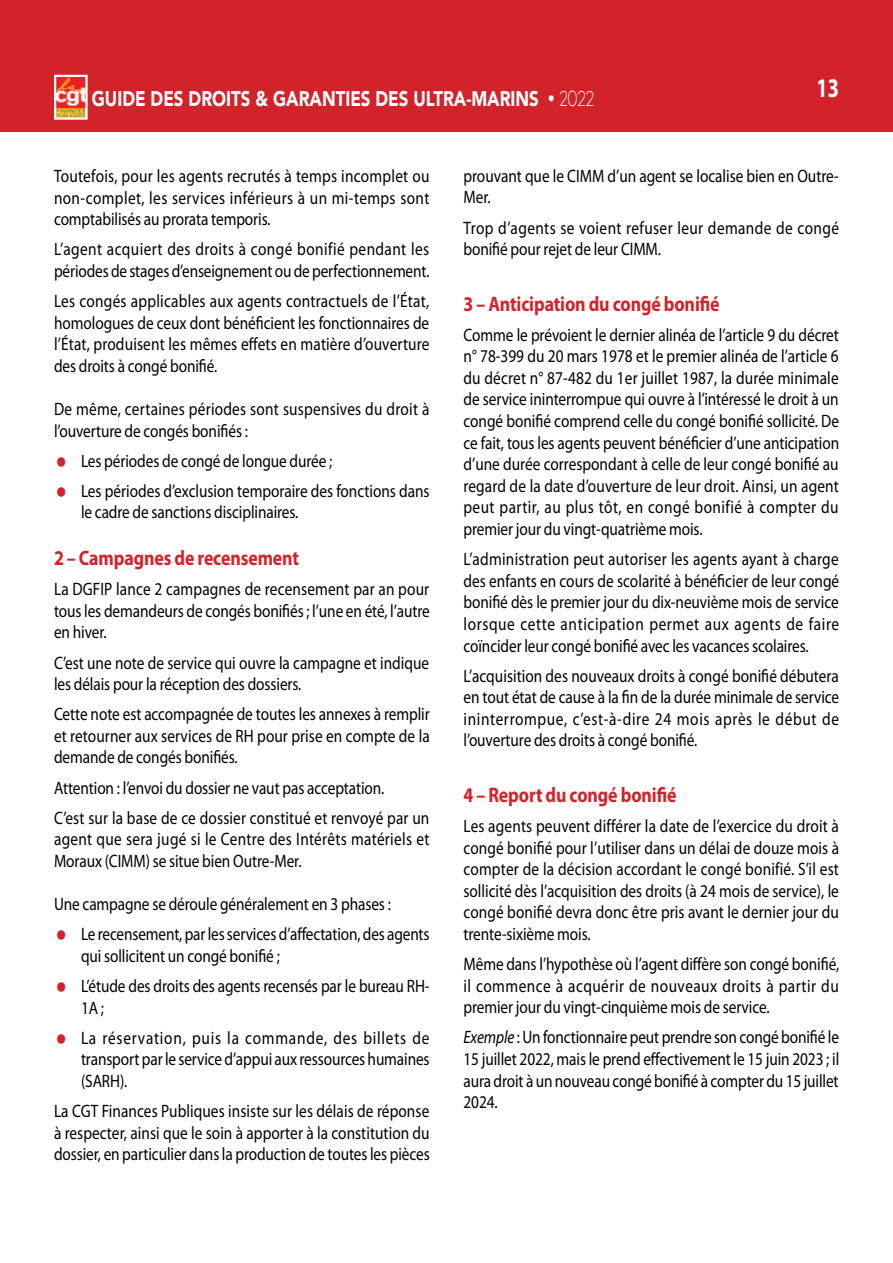
<style>
.page{position:relative;width:893px;height:1263px;background:#fff}
.page>*{position:absolute;margin:0;border:0;box-sizing:border-box;transform-origin:0 0}
.t1{font:700 27px "Myriad Pro";color:#fff;scale:.75 1}
.t2{font:700 21px "Myriad Pro";letter-spacing:-.005em;color:#d2232a;scale:.85 1}
.t3{font:900 21px "Avenir LT Std";color:#fff;scale:.8 1}
.t4{font:18px/21.6px "Myriad Pro";letter-spacing:-.005em;color:#000;text-align:justify;scale:.85 1}
.t5{font:18px/21.6px "Myriad Pro";letter-spacing:.015em;color:#000;scale:.85 1}
.t6{font:18px/21.6px "Myriad Pro";letter-spacing:.025em;color:#000;scale:.85 1}
.t7{font:18px/30.2px "Myriad Pro";letter-spacing:.05em;color:#000;scale:.85 1}
.s1{font-family:"Geosans";font-weight:300}
.s2{font-style:italic}
</style>
<div class="page">
<div style="left:0;top:0;width:893px;height:132px;background:#d2232a"></div>
<img style="left:57px;top:78px;width:28px;height:39px">
<div style="left:54px;top:75px;width:34px;height:45px;border:2px solid #fff"></div>
<p class="t3" style="left:92px;top:86px;width:630px">GUIDE DES DROITS &amp; GARANTIES DES ULTRA-MARINS • <span class="s1">2022</span></p>
<h1 class="t1" style="left:816px;top:70px;width:31px">13</h1>
<p class="t4" style="left:54px;top:165px;width:443px">Toutefois, pour les agents recrutés à temps incomplet ou non-complet, les services inférieurs à un mi-temps sont comptabilisés au prorata temporis.</p>
<p class="t4" style="left:54px;top:238px;width:443px">L’agent acquiert des droits à congé bonifié pendant les périodes de stages d’enseignement ou de perfectionnement.</p>
<p class="t4" style="left:54px;top:290px;width:443px">Les congés applicables aux agents contractuels de l’État, homologues de ceux dont bénéficient les fonctionnaires de l’État, produisent les mêmes effets en matière d’ouverture des droits à congé bonifié.</p>
<p class="t5" style="left:54px;top:398px;width:443px">De même, certaines périodes sont suspensives du droit à l’ouverture de congés bonifiés :</p>
<p class="t4" style="left:81px;top:445px;width:412px;line-height:30.2px">Les périodes de congé de longue durée ;<br>Les périodes d’exclusion temporaire des fonctions dans</p>
<p class="t4" style="left:81px;top:501px;width:257px">le cadre de sanctions disciplinaires.</p>
<p class="t2" style="left:54px;top:544px;width:290px">2 – Campagnes de recensement</p>
<p class="t4" style="left:54px;top:578px;width:444px">La DGFIP lance 2 campagnes de recensement par an pour tous les demandeurs de congés bonifiés ; l’une en été, l’autre en hiver.</p>
<p class="t4" style="left:54px;top:651px;width:443px">C’est une note de service qui ouvre la campagne et indique les délais pour la réception des dossiers.</p>
<p class="t4" style="left:54px;top:703px;width:444px">Cette note est accompagnée de toutes les annexes à remplir et retourner aux services de RH pour prise en compte de la demande de congés bonifiés.</p>
<p class="t4" style="left:54px;top:772px;width:443px;line-height:30.2px">Attention : l’envoi du dossier ne vaut pas acceptation.<br>C’est sur la base de ce dossier constitué et renvoyé par un</p>
<p class="t5" style="left:54px;top:828px;width:443px">agent que sera jugé si le Centre des Intérêts matériels et<br>Moraux (CIMM) se situe bien Outre-Mer.</p>
<p class="t4" style="left:81px;top:889px;width:412px;line-height:30.2px;text-indent:-27px">Une campagne se déroule généralement en 3 phases :<br>Le recensement, par les services d’affectation, des agents</p>
<p class="t4" style="left:81px;top:940px;width:412px;line-height:30.2px">qui sollicitent un congé bonifié ;<br>L’étude des droits des agents recensés par le bureau RH-</p>
<p class="t7" style="left:81px;top:992px;width:411px">1A ;<br>La réservation, puis la commande, des billets de</p>
<p class="t4" style="left:81px;top:1048px;width:412px">transport par le service d’appui aux ressources humaines (SARH).</p>
<p class="t4" style="left:54px;top:1100px;width:444px">La CGT Finances Publiques insiste sur les délais de réponse à respecter, ainsi que le soin à apporter à la constitution du dossier, en particulier dans la production de toutes les pièces</p>
<p class="t4" style="left:463px;top:165px;width:443px">prouvant que le CIMM d’un agent se localise bien en Outre-<br>Mer.</p>
<p class="t6" style="left:463px;top:216px;width:443px">Trop d’agents se voient refuser leur demande de congé bonifié pour rejet de leur CIMM.</p>
<p class="t2" style="left:463px;top:290px;width:303px">3 – Anticipation du congé bonifié</p>
<p class="t4" style="left:463px;top:323px;width:443px">Comme le prévoient le dernier alinéa de l’article 9 du décret n° 78-399 du 20 mars 1978 et le premier alinéa de l’article 6 du décret n° 87-482 du 1er juillet 1987, la durée minimale de service ininterrompue qui ouvre à l’intéressé le droit à un congé bonifié comprend celle du congé bonifié sollicité. De ce fait, tous les agents peuvent bénéficier d’une anticipation d’une durée correspondant à celle de leur congé bonifié au regard de la date d’ouverture de leur droit. Ainsi, un agent peut partir, au plus tôt, en congé bonifié à compter du premier jour du vingt-quatrième mois.</p>
<p class="t4" style="left:463px;top:548px;width:444px">L’administration peut autoriser les agents ayant à charge des enfants en cours de scolarité à bénéficier de leur congé bonifié dès le premier jour du dix-neuvième mois de service lorsque cette anticipation permet aux agents de faire coïncider leur congé bonifié avec les vacances scolaires.</p>
<p class="t4" style="left:463px;top:664px;width:443px">L’acquisition des nouveaux droits à congé bonifié débutera en tout état de cause à la fin de la durée minimale de service ininterrompue, c’est-à-dire 24 mois après le début de l’ouverture des droits à congé bonifié.</p>
<p class="t2" style="left:463px;top:781px;width:252px">4 – Report du congé bonifié</p>
<p class="t4" style="left:463px;top:815px;width:443px">Les agents peuvent différer la date de l’exercice du droit à congé bonifié pour l’utiliser dans un délai de douze mois à compter de la décision accordant le congé bonifié. S’il est sollicité dès l’acquisition des droits (à 24 mois de service), le congé bonifié devra donc être pris avant le dernier jour du trente-sixième mois.</p>
<p class="t4" style="left:463px;top:953px;width:444px">Même dans l’hypothèse où l’agent diffère son congé bonifié, il commence à acquérir de nouveaux droits à partir du premier jour du vingt-cinquième mois de service.</p>
<p class="t4" style="left:463px;top:1026px;width:444px"><span class="s2">Exemple</span> : Un fonctionnaire peut prendre son congé bonifié le 15 juillet 2022, mais le prend effectivement le 15 juin 2023 ; il aura droit à un nouveau congé bonifié à compter du 15 juillet 2024.</p>
</div>
